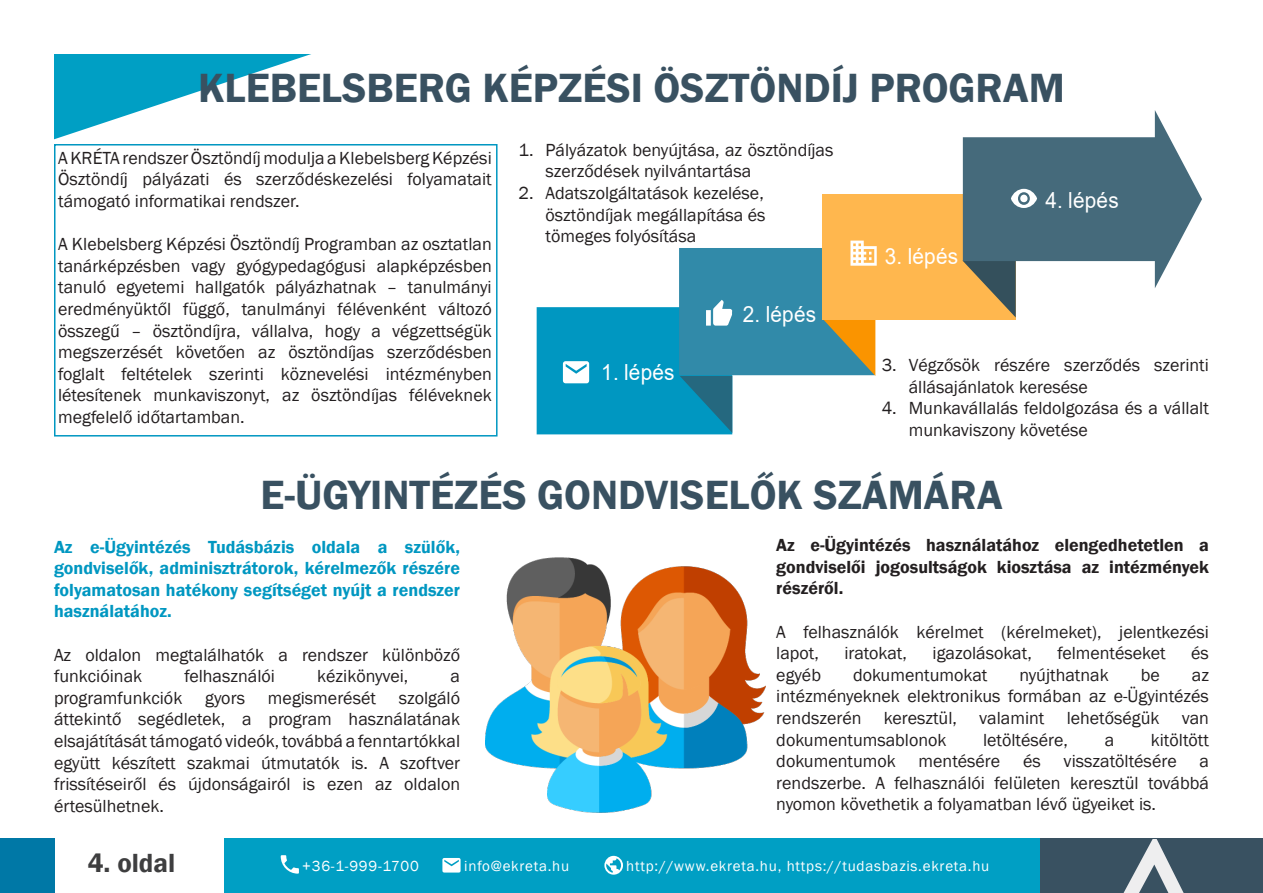
<style>
.page{position:relative;width:1263px;height:893px;background:#fff}
.page>*{position:absolute;margin:0;border:0;box-sizing:border-box;transform-origin:0 0}
.t1{font:600 42px "Franklin Gothic";color:#395161}
.t2{font:600 27px "Franklin Gothic";color:#3e3e3f}
.t3{font:22.2px "Arial";letter-spacing:.01em;color:#fff;scale:.93 1}
.Franklin_G_B_Fekete{font:18px/21.6px "Franklin Gothic";color:#231f20;text-align:justify}
.Franklin_G_B_Fekete-2{font:600 18px/21.6px "Franklin Gothic";color:#0097c1;text-align:justify}
.Franklin_G_B_Fekete-3{font:600 18px/21.6px "Franklin Gothic";color:#231f20;text-align:justify}
.t4{font:15px "Franklin Gothic";letter-spacing:.05em;color:#fff}
</style>
<div class="page">
<div style="left:224px;top:839px;width:1039px;height:54px;background:#009fc4"></div>
<div style="left:0;top:839px;width:54px;height:54px;background:#0078a6"></div>
<div style="left:1040px;top:839px;width:223px;height:54px;background:#395161"></div>
<svg style="left:1123px;top:839px;width:61px;height:54px"></svg>
<svg style="left:54px;top:54px;width:257px;height:85px"></svg>
<svg style="left:281px;top:855px;width:17px;height:18px"></svg>
<svg style="left:442px;top:858px;width:18px;height:14px"></svg>
<svg style="left:604px;top:856px;width:19px;height:18px"></svg>
<div style="left:54px;top:144px;width:443px;height:292px;border:2px solid #0097c1"></div>
<img style="left:485px;top:557px;width:281px;height:256px">
<div style="left:538px;top:308px;width:193px;height:125px;background:#0097c1"></div>
<div style="left:537px;top:307px;width:195px;height:127px;border:2px solid #0097c1"></div>
<svg style="left:680px;top:376px;width:52px;height:57px"></svg>
<div style="left:680px;top:249px;width:194px;height:125px;background:#318aa9"></div>
<div style="left:679px;top:248px;width:196px;height:127px;border:2px solid #318aa9"></div>
<svg style="left:822px;top:319px;width:53px;height:57px"></svg>
<div style="left:822px;top:194px;width:194px;height:125px;background:#ffb74e"></div>
<svg style="left:962px;top:110px;width:240px;height:208px"></svg>
<svg style="left:706px;top:300px;width:26px;height:26px"></svg>
<svg style="left:563px;top:361px;width:26px;height:22px"></svg>
<svg style="left:850px;top:241px;width:27px;height:25px"></svg>
<p class="t1" style="left:198px;top:62px;width:868px">KLEBELSBERG KÉPZÉSI ÖSZTÖNDÍJ PROGRAM</p>
<p class="Franklin_G_B_Fekete" style="left:546px;top:139px;width:289px;text-indent:-27px">1. Pályázatok benyújtása, az ösztöndíjas szerződések nyilvántartása</p>
<p class="Franklin_G_B_Fekete" style="left:546px;top:183px;width:222px;text-indent:-27px">2. Adatszolgáltatások kezelése, ösztöndíjak megállapítása és tömeges folyósítása</p>
<p class="Franklin_G_B_Fekete" style="left:58px;top:147px;width:435px">A KRÉTA rendszer Ösztöndíj modulja a Klebelsberg Képzési Ösztöndíj pályázati és szerződéskezelési folyamatait támogató informatikai rendszer.</p>
<p class="Franklin_G_B_Fekete" style="left:58px;top:234px;width:435px">A Klebelsberg Képzési Ösztöndíj Programban az osztatlan tanárképzésben vagy gyógypedagógusi alapképzésben tanuló egyetemi hallgatók pályázhatnak – tanulmányi eredményüktől függő, tanulmányi félévenként változó összegű – ösztöndíjra, vállalva, hogy a végzettségük megszerzését követően az ösztöndíjas szerződésben foglalt feltételek szerinti köznevelési intézményben létesítenek munkaviszonyt, az ösztöndíjas féléveknek megfelelő időtartamban.</p>
<p class="t3" style="left:1045px;top:184px;width:80px">4. lépés</p>
<p class="t3" style="left:885px;top:241px;width:80px">3. lépés</p>
<p class="t3" style="left:743px;top:299px;width:80px">2. lépés</p>
<p class="Franklin_G_B_Fekete" style="left:909px;top:355px;width:302px;text-indent:-27px">3. Végzősök részére szerződés szerinti állásajánlatok keresése</p>
<p class="Franklin_G_B_Fekete" style="left:909px;top:398px;width:302px;text-indent:-27px">4. Munkavállalás feldolgozása és a vállalt munkaviszony követése</p>
<p class="t1" style="left:260px;top:469px;width:744px">E-ÜGYINTÉZÉS GONDVISELŐK SZÁMÁRA</p>
<p class="Franklin_G_B_Fekete-2" style="left:54px;top:536px;width:408px">Az e-Ügyintézés Tudásbázis oldala a szülők, gondviselők, adminisztrátorok, kérelmezők részére folyamatosan hatékony segítséget nyújt a rendszer használatához.</p>
<p class="Franklin_G_B_Fekete" style="left:54px;top:644px;width:408px">Az oldalon megtalálhatók a rendszer különböző funkcióinak</p>
<p class="t3" style="left:601px;top:357px;width:80px">1. lépés</p>
<p class="Franklin_G_B_Fekete-3" style="left:776px;top:535px;width:434px">Az e-Ügyintézés használatához elengedhetetlen a gondviselői jogosultságok kiosztása az intézmények részéről.</p>
<p class="Franklin_G_B_Fekete" style="left:776px;top:621px;width:434px">A felhasználók kérelmet (kérelmeket), jelentkezési lapot,</p>
<p class="Franklin_G_B_Fekete" style="left:844px;top:643px;width:64px">iratokat,</p>
<p class="Franklin_G_B_Fekete" style="left:932px;top:643px;width:101px">igazolásokat,</p>
<p class="Franklin_G_B_Fekete" style="left:1057px;top:643px;width:110px">felmentéseket</p>
<p class="Franklin_G_B_Fekete" style="left:1191px;top:643px;width:19px">és</p>
<p class="Franklin_G_B_Fekete" style="left:776px;top:664px;width:46px">egyéb</p>
<p class="Franklin_G_B_Fekete" style="left:853px;top:664px;width:136px">dokumentumokat</p>
<p class="Franklin_G_B_Fekete" style="left:1019px;top:664px;width:91px">nyújthatnak</p>
<p class="Franklin_G_B_Fekete" style="left:1141px;top:664px;width:21px">be</p>
<p class="Franklin_G_B_Fekete" style="left:184px;top:666px;width:92px">felhasználói</p>
<p class="Franklin_G_B_Fekete" style="left:317px;top:666px;width:93px">kézikönyvei,</p>
<p class="Franklin_G_B_Fekete" style="left:451px;top:666px;width:11px">a</p>
<p class="Franklin_G_B_Fekete" style="left:776px;top:664px;width:434px;text-indent:415px">az intézményeknek elektronikus formában az e-Ügyintézés rendszerén keresztül, valamint lehetőségük van dokumentumsablonok</p>
<p class="Franklin_G_B_Fekete" style="left:54px;top:687px;width:408px;text-indent:345px">szolgáló áttekintő segédletek, a program használatának elsajátítását támogató videók, továbbá a fenntartókkal együtt készített szakmai útmutatók is. A szoftver frissítéseiről és újdonságairól is ezen az oldalon értesülhetnek.</p>
<p class="Franklin_G_B_Fekete" style="left:54px;top:687px;width:130px">programfunkciók</p>
<p class="Franklin_G_B_Fekete" style="left:205px;top:687px;width:41px">gyors</p>
<p class="Franklin_G_B_Fekete" style="left:268px;top:687px;width:109px">megismerését</p>
<p class="Franklin_G_B_Fekete" style="left:983px;top:729px;width:86px">letöltésére,</p>
<p class="Franklin_G_B_Fekete" style="left:1105px;top:729px;width:11px">a</p>
<p class="Franklin_G_B_Fekete" style="left:1151px;top:729px;width:60px">kitöltött</p>
<p class="Franklin_G_B_Fekete" style="left:776px;top:751px;width:121px">dokumentumok</p>
<p class="Franklin_G_B_Fekete" style="left:918px;top:751px;width:83px">mentésére</p>
<p class="Franklin_G_B_Fekete" style="left:1023px;top:751px;width:19px">és</p>
<p class="Franklin_G_B_Fekete" style="left:1063px;top:751px;width:115px">visszatöltésére</p>
<p class="Franklin_G_B_Fekete" style="left:776px;top:751px;width:434px;text-indent:423px">a rendszerbe. A felhasználói felületen keresztül továbbá nyomon követhetik a folyamatban lévő ügyeiket is.</p>
<h2 class="t2" style="left:88px;top:847px;width:89px">4. oldal</h2>
<p class="t4" style="left:302px;top:856px;width:118px">+36-1-999-1700</p>
<p class="t4" style="left:464px;top:856px;width:106px">info@ekreta.hu</p>
<p class="t4" style="left:626px;top:856px;width:365px">http://www.ekreta.hu, https://tudasbazis.ekreta.hu</p>
</div>
